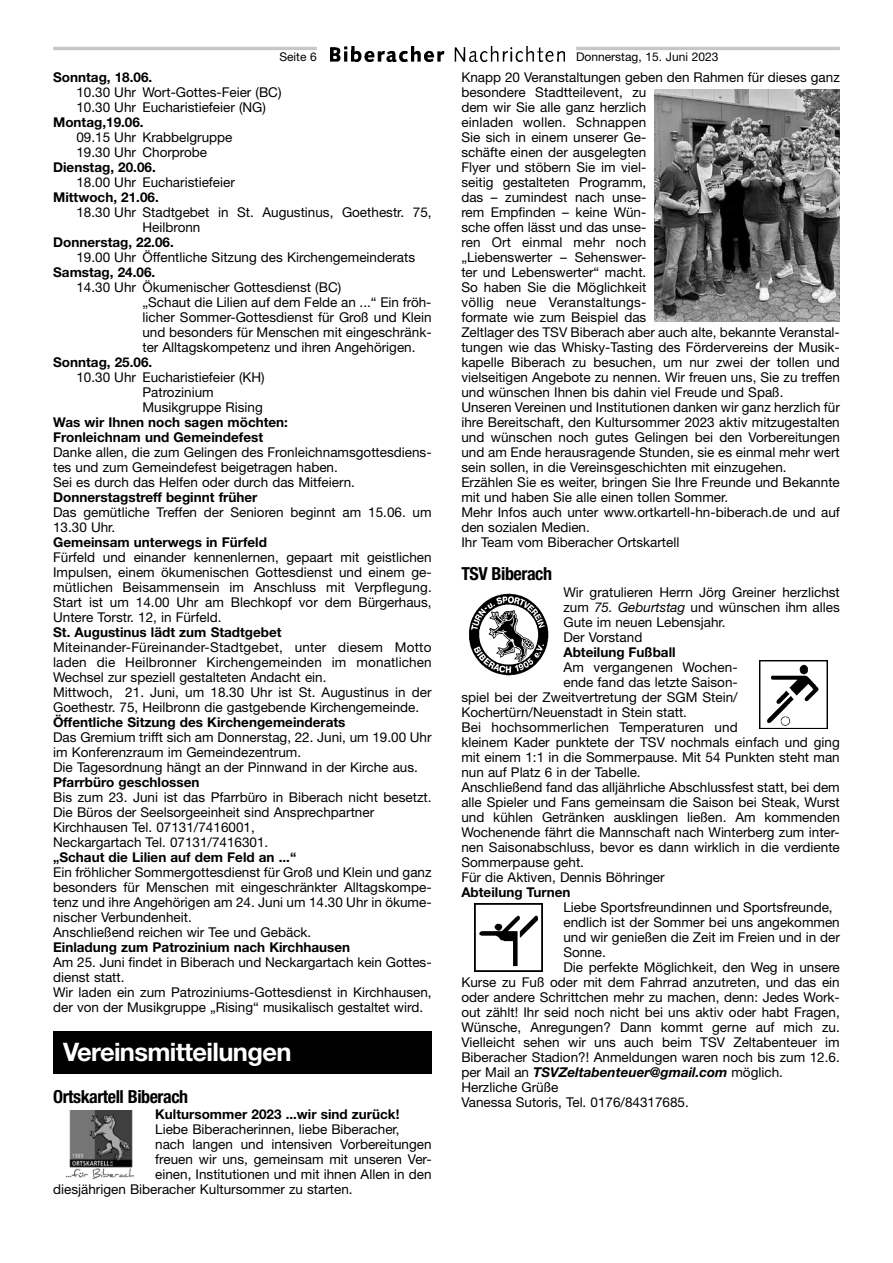
<style>
.page{position:relative;width:893px;height:1263px;background:#fff}
.page>*{position:absolute;margin:0;border:0;box-sizing:border-box;transform-origin:0 0}
.t1{font:700 25.5px "Helvetica Neue LT Std";letter-spacing:-.025em;color:#fff}
.t2{font:700 condensed 18px "Helvetica Neue LT Std";letter-spacing:-.025em;color:#000}
.t3{font:13.5px/15px "Helvetica Neue LT Std";color:#000}
.t4{font:700 13.5px/15px "Helvetica Neue LT Std";color:#000}
.t5{font:italic 700 13.5px "Helvetica Neue LT Std";color:#000}
.t6{font:12px "Helvetica Neue LT Std";color:#000}
.s1{font-style:italic}
.s2{font-weight:400;font-style:normal}
</style>
<div class="page">
<img style="left:330px;top:47px;width:234px;height:15px">
<hr style="left:53px;top:47px;width:264px;height:3px;background:#c5c6c6">
<hr style="left:576px;top:47px;width:264px;height:3px;background:#c5c6c6">
<div style="left:53px;top:1031px;width:379px;height:42px;background:#000"></div>
<img style="left:66px;top:1110px;width:67px;height:68px">
<img style="left:468px;top:594px;width:80px;height:82px">
<img style="left:474px;top:903px;width:68px;height:68px">
<img style="left:655px;top:89px;width:185px;height:232px">
<img style="left:759px;top:661px;width:68px;height:68px">
<p class="t6" style="left:279px;top:49px;width:39px">Seite 6</p>
<p class="t6" style="left:576px;top:49px;width:144px">Donnerstag, 15. Juni 2023</p>
<p class="t4" style="left:53px;top:69px;width:101px">Sonntag, 18.06.</p>
<p class="t3" style="left:76px;top:84px;width:207px">10.30 Uhr Wort-Gottes-Feier (BC)<br>10.30 Uhr Eucharistiefeier (NG)</p>
<p class="t4" style="left:53px;top:114px;width:92px">Montag,19.06.</p>
<p class="t3" style="left:76px;top:129px;width:158px">09.15 Uhr Krabbelgruppe<br>19.30 Uhr Chorprobe</p>
<p class="t4" style="left:53px;top:159px;width:104px">Dienstag, 20.06.</p>
<p class="t3" style="left:76px;top:174px;width:160px">18.00 Uhr Eucharistiefeier</p>
<p class="t4" style="left:53px;top:189px;width:107px">Mittwoch, 21.06.</p>
<p class="t3" style="left:142px;top:204px;width:291px;text-indent:-66px">18.30 Uhr Stadtgebet in St. Augustinus, Goethestr. 75,<br>Heilbronn</p>
<p class="t4" style="left:53px;top:234px;width:122px">Donnerstag, 22.06.</p>
<p class="t3" style="left:76px;top:249px;width:340px">19.00 Uhr Öffentliche Sitzung des Kirchengemeinderats</p>
<p class="t4" style="left:53px;top:264px;width:104px">Samstag, 24.06.</p>
<p class="t3" style="left:142px;top:279px;width:291px;text-indent:-66px">14.30 Uhr Ökumenischer Gottesdienst (BC)<br>„Schaut die Lilien auf dem Felde an ...“ Ein fröh&shy;licher Sommer-Gottesdienst für Groß und Klein und besonders für Menschen mit eingeschränk&shy;ter Alltagskompetenz und ihren Angehörigen.</p>
<p class="t4" style="left:53px;top:354px;width:101px">Sonntag, 25.06.</p>
<p class="t3" style="left:142px;top:369px;width:124px;text-indent:-66px">10.30 Uhr Eucharistiefeier (KH)<br>Patrozinium<br>Musikgruppe Rising</p>
<p class="t4" style="left:53px;top:414px;width:236px">Was wir Ihnen noch sagen möchten:<br>Fronleichnam und Gemeindefest</p>
<p class="t3" style="left:53px;top:444px;width:380px">Danke allen, die zum Gelingen des Fronleichnamsgottesdiens&shy;tes und zum Gemeindefest beigetragen haben.<br>Sei es durch das Helfen oder durch das Mitfeiern.</p>
<p class="t4" style="left:53px;top:489px;width:206px">Donnerstagstreff beginnt früher</p>
<p class="t3" style="left:53px;top:504px;width:380px">Das gemütliche Treffen der Senioren beginnt am 15.06. um<br>13.30 Uhr.</p>
<p class="t4" style="left:53px;top:534px;width:215px">Gemeinsam unterwegs in Fürfeld</p>
<p class="t3" style="left:53px;top:549px;width:380px;text-align:justify">Fürfeld und einander kennenlernen, gepaart mit geistlichen Impulsen, einem ökumenischen Gottesdienst und einem ge&shy;mütlichen Beisammensein im Anschluss mit Verpflegung.<br>Start ist um 14.00 Uhr am Blechkopf vor dem Bürgerhaus, Untere Torstr. 12, in Fürfeld.</p>
<p class="t4" style="left:53px;top:624px;width:230px">St. Augustinus lädt zum Stadtgebet</p>
<p class="t3" style="left:53px;top:639px;width:380px">Miteinander-Füreinander-Stadtgebet, unter diesem Motto laden die Heilbronner Kirchengemeinden im monatlichen Wechsel zur speziell gestalteten Andacht ein.<br>Mittwoch, 21. Juni, um 18.30 Uhr ist St. Augustinus in der Goethestr. 75, Heilbronn die gastgebende Kirchengemeinde.</p>
<p class="t4" style="left:53px;top:714px;width:294px">Öffentliche Sitzung des Kirchengemeinderats</p>
<p class="t3" style="left:53px;top:729px;width:380px">Das Gremium trifft sich am Donnerstag, 22. Juni, um 19.00 Uhr im Konferenzraum im Gemeindezentrum.<br>Die Tagesordnung hängt an der Pinnwand in der Kirche aus.</p>
<p class="t4" style="left:53px;top:774px;width:148px">Pfarrbüro geschlossen</p>
<p class="t3" style="left:53px;top:789px;width:380px">Bis zum 23. Juni ist das Pfarrbüro in Biberach nicht besetzt.<br>Die Büros der Seelsorgeeinheit sind Ansprechpartner Kirchhausen Tel. 07131/7416001,<br>Neckargartach Tel. 07131/7416301.</p>
<p class="t4" style="left:53px;top:849px;width:245px">„Schaut die Lilien auf dem Feld an ...“</p>
<p class="t3" style="left:53px;top:864px;width:380px">Ein fröhlicher Sommergottesdienst für Groß und Klein und ganz besonders für Menschen mit eingeschränkter Alltagskompe&shy;tenz und ihre Angehörigen am 24. Juni um 14.30 Uhr in ökume&shy;nischer Verbundenheit.<br>Anschließend reichen wir Tee und Gebäck.</p>
<p class="t4" style="left:53px;top:939px;width:298px">Einladung zum Patrozinium nach Kirchhausen</p>
<p class="t3" style="left:53px;top:954px;width:380px">Am 25. Juni findet in Biberach und Neckargartach kein Gottes&shy;dienst statt.<br>Wir laden ein zum Patroziniums-Gottesdienst in Kirchhausen, der von der Musikgruppe „Rising“ musikalisch gestaltet wird.</p>
<h1 class="t1" style="left:63px;top:1036px;width:230px">Vereinsmitteilungen</h1>
<h2 class="t2" style="left:53px;top:1085px;width:137px">Ortskartell Biberach</h2>
<p class="t4" style="left:155px;top:1106px;width:246px">Kultursommer 2023 ...wir sind zurück!</p>
<p class="t3" style="left:155px;top:1121px;width:246px">Liebe Biberacherinnen, liebe Biberacher,</p>
<p class="t3" style="left:155px;top:1136px;width:278px">nach langen und intensiven Vorbereitungen</p>
<p class="t3" style="left:155px;top:1151px;width:278px">freuen wir uns, gemeinsam mit unseren Ver-</p>
<p class="t3" style="left:155px;top:1166px;width:278px">einen, Institutionen und mit ihnen Allen in den</p>
<p class="t3" style="left:53px;top:1181px;width:301px">diesjährigen Biberacher Kultursommer zu starten.</p>
<p class="t3" style="left:461px;top:69px;width:380px">Knapp 20 Veranstaltungen geben den Rahmen für dieses ganz besondere Stadtteilevent, zu<br>dem wir Sie alle ganz herzlich<br>einladen wollen. Schnappen<br>Sie sich in einem unserer Ge-<br>schäfte einen der ausgelegten<br>Flyer und stöbern Sie im viel-<br>seitig gestalteten Programm,<br>das – zumindest nach unse-<br>rem Empfinden – keine Wün-<br>sche offen lässt und das unse-<br>ren Ort einmal mehr noch<br>„Liebenswerter – Sehenswer-<br>ter und Lebenswerter“ macht.<br>So haben Sie die Möglichkeit<br>völlig neue Veranstaltungs-<br>formate wie zum Beispiel das<br>Zeltlager des TSV Biberach aber auch alte, bekannte Veranstal&shy;tungen wie das Whisky-Tasting des Fördervereins der Musik&shy;kapelle Biberach zu besuchen, um nur zwei der tollen und vielseitigen Angebote zu nennen. Wir freuen uns, Sie zu treffen und wünschen Ihnen bis dahin viel Freude und Spaß.<br>Unseren Vereinen und Institutionen danken wir ganz herzlich für ihre Bereitschaft, den Kultursommer 2023 aktiv mitzugestalten und wünschen noch gutes Gelingen bei den Vorbereitungen und am Ende herausragende Stunden, sie es einmal mehr wert sein sollen, in die Vereinsgeschichten mit einzugehen.<br>Erzählen Sie es weiter, bringen Sie Ihre Freunde und Bekannte mit und haben Sie alle einen tollen Sommer.<br>Mehr Infos auch unter www.ortkartell-hn-biberach.de und auf den sozialen Medien.<br>Ihr Team vom Biberacher Ortskartell</p>
<h2 class="t2" style="left:461px;top:563px;width:92px">TSV Biberach</h2>
<p class="t3" style="left:563px;top:584px;width:278px">Wir gratulieren Herrn Jörg Greiner herzlichst zum <span class="s1">75. Geburtstag</span> und wünschen ihm alles<br>Gute im neuen Lebensjahr.<br>Der Vorstand</p>
<p class="t4" style="left:563px;top:644px;width:114px">Abteilung Fußball</p>
<p class="t3" style="left:563px;top:659px;width:176px">Am vergangenen Wochen-</p>
<p class="t3" style="left:563px;top:674px;width:176px">ende fand das letzte Saison-</p>
<p class="t3" style="left:461px;top:689px;width:278px">spiel bei der Zweitvertretung der SGM Stein/</p>
<p class="t3" style="left:461px;top:704px;width:227px">Kochertürn/Neuenstadt in Stein statt.</p>
<p class="t3" style="left:461px;top:719px;width:278px">Bei hochsommerlichen Temperaturen und</p>
<p class="t3" style="left:461px;top:734px;width:380px">kleinem Kader punktete der TSV nochmals einfach und ging</p>
<p class="t3" style="left:461px;top:749px;width:380px">mit einem 1:1 in die Sommerpause. Mit 54 Punkten steht man</p>
<p class="t3" style="left:461px;top:764px;width:181px">nun auf Platz 6 in der Tabelle.</p>
<p class="t3" style="left:461px;top:779px;width:380px">Anschließend fand das alljährliche Abschlussfest statt, bei dem</p>
<p class="t3" style="left:461px;top:794px;width:380px">alle Spieler und Fans gemeinsam die Saison bei Steak, Wurst</p>
<p class="t3" style="left:461px;top:809px;width:380px">und kühlen Getränken ausklingen ließen. Am kommenden</p>
<p class="t3" style="left:461px;top:824px;width:380px">Wochenende fährt die Mannschaft nach Winterberg zum inter-</p>
<p class="t3" style="left:461px;top:839px;width:380px">nen Saisonabschluss, bevor es dann wirklich in die verdiente</p>
<p class="t3" style="left:461px;top:854px;width:124px">Sommerpause geht.</p>
<p class="t3" style="left:461px;top:869px;width:205px">Für die Aktiven, Dennis Böhringer</p>
<p class="t4" style="left:461px;top:884px;width:111px">Abteilung Turnen</p>
<p class="t3" style="left:563px;top:899px;width:271px">Liebe Sportsfreundinnen und Sportsfreunde,</p>
<p class="t3" style="left:563px;top:914px;width:278px">endlich ist der Sommer bei uns angekommen</p>
<p class="t3" style="left:563px;top:929px;width:278px">und wir genießen die Zeit im Freien und in der</p>
<p class="t3" style="left:563px;top:944px;width:44px">Sonne.</p>
<p class="t3" style="left:563px;top:959px;width:278px">Die perfekte Möglichkeit, den Weg in unsere</p>
<p class="t3" style="left:461px;top:974px;width:380px">Kurse zu Fuß oder mit dem Fahrrad anzutreten, und das ein</p>
<p class="t3" style="left:461px;top:989px;width:380px">oder andere Schrittchen mehr zu machen, denn: Jedes Work-</p>
<p class="t3" style="left:461px;top:1004px;width:380px">out zählt! Ihr seid noch nicht bei uns aktiv oder habt Fragen,</p>
<p class="t3" style="left:461px;top:1019px;width:380px">Wünsche, Anregungen? Dann kommt gerne auf mich zu.</p>
<p class="t3" style="left:461px;top:1034px;width:380px">Vielleicht sehen wir uns auch beim TSV Zeltabenteuer im</p>
<p class="t3" style="left:461px;top:1049px;width:380px">Biberacher Stadion?! Anmeldungen waren noch bis zum 12.6.</p>
<p class="t5" style="left:461px;top:1063px;width:323px"><span class="s2">per Mail an</span> TSVZeltabenteuer@gmail.com <span class="s2">möglich.</span></p>
<p class="t3" style="left:461px;top:1079px;width:99px">Herzliche Grüße</p>
<p class="t3" style="left:461px;top:1094px;width:229px">Vanessa Sutoris, Tel. 0176/84317685.</p>
</div>
